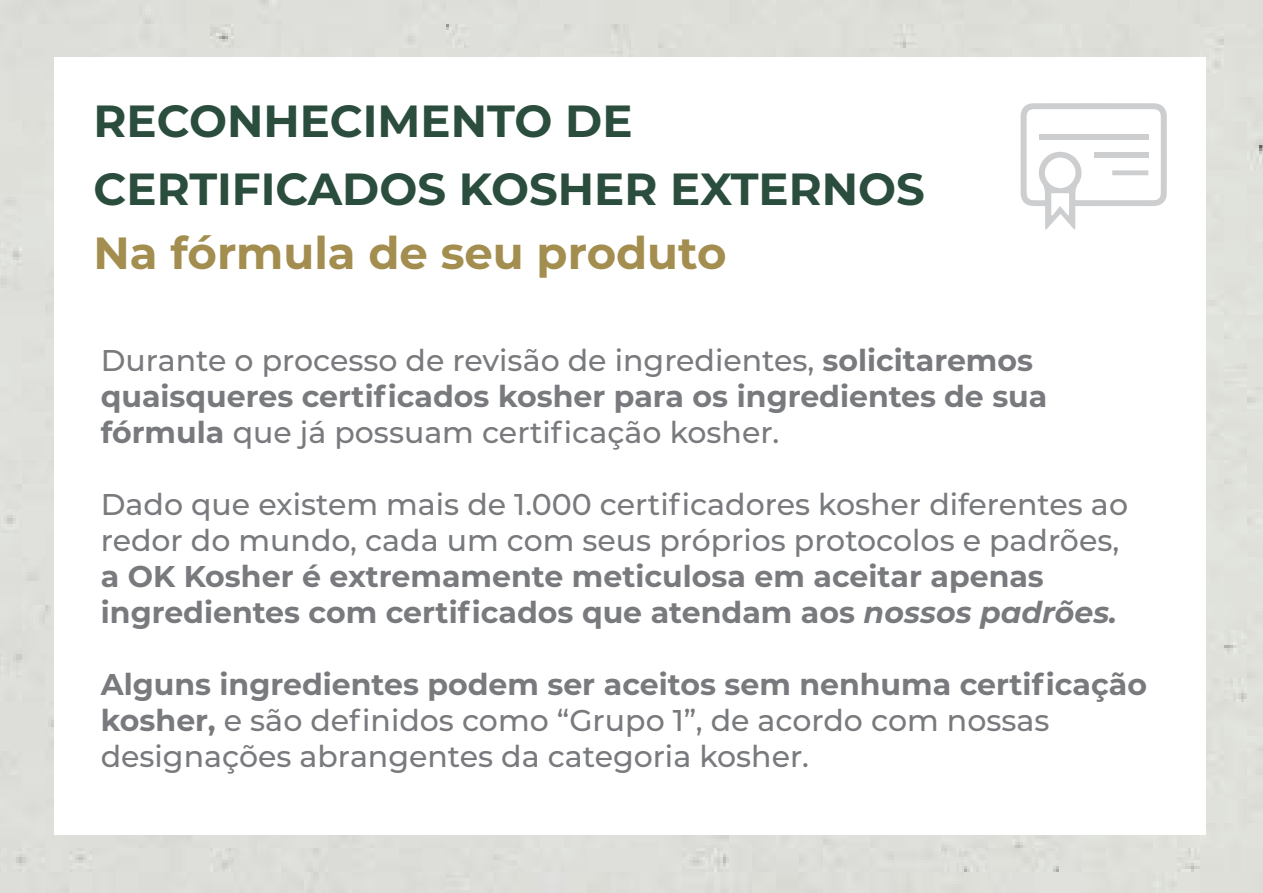
<style>
.page{position:relative;width:1263px;height:893px;background:#dedfda}
.page>*{position:absolute;margin:0;border:0;box-sizing:border-box;transform-origin:0 0}
.t1{font:700 45px "Montserrat";color:#2a4d3d}
.t2{font:700 45px "Montserrat";color:#a38e50}
.t3{font:500 30px/36px "Montserrat";color:#787a7d}
.t4{font:700 30px/36px "Montserrat";color:#787a7d}
.s1{font-weight:500}
.s2{font-weight:700}
.s3{font-weight:700;font-style:italic}
</style>
<div class="page">
<div style="left:54px;top:58px;width:1151px;height:777px;background:#fff"></div>
<svg style="left:1020px;top:103px;width:147px;height:127px"></svg>
<p class="t1" style="left:94px;top:89px;width:541px">RECONHECIMENTO DE</p>
<p class="t1" style="left:94px;top:156px;width:833px">CERTIFICADOS KOSHER EXTERNOS</p>
<p class="t2" style="left:94px;top:220px;width:634px">Na fórmula de seu produto</p>
<p class="t4" style="left:101px;top:341px;width:948px"><span class="s1">Durante o processo de revisão de ingredientes,</span> solicitaremos quaisqueres certificados kosher para os ingredientes de sua fórmula <span class="s1">que já possuam certificação kosher.</span></p>
<p class="t3" style="left:101px;top:485px;width:1029px">Dado que existem mais de 1.000 certificadores kosher diferentes ao redor do mundo, cada um com seus próprios protocolos e padrões, <span class="s2">a OK Kosher é extremamente meticulosa em aceitar apenas ingredientes com certificados que atendam aos</span> <span class="s3">nossos padrões.</span></p>
<p class="t3" style="left:101px;top:665px;width:1048px"><span class="s2">Alguns ingredientes podem ser aceitos sem nenhuma certificação kosher</span> e<span class="s2">,</span> são definidos como “Grupo ,”1 de acordo com nossas designações abrangentes da categoria kosher.</p>
</div>
